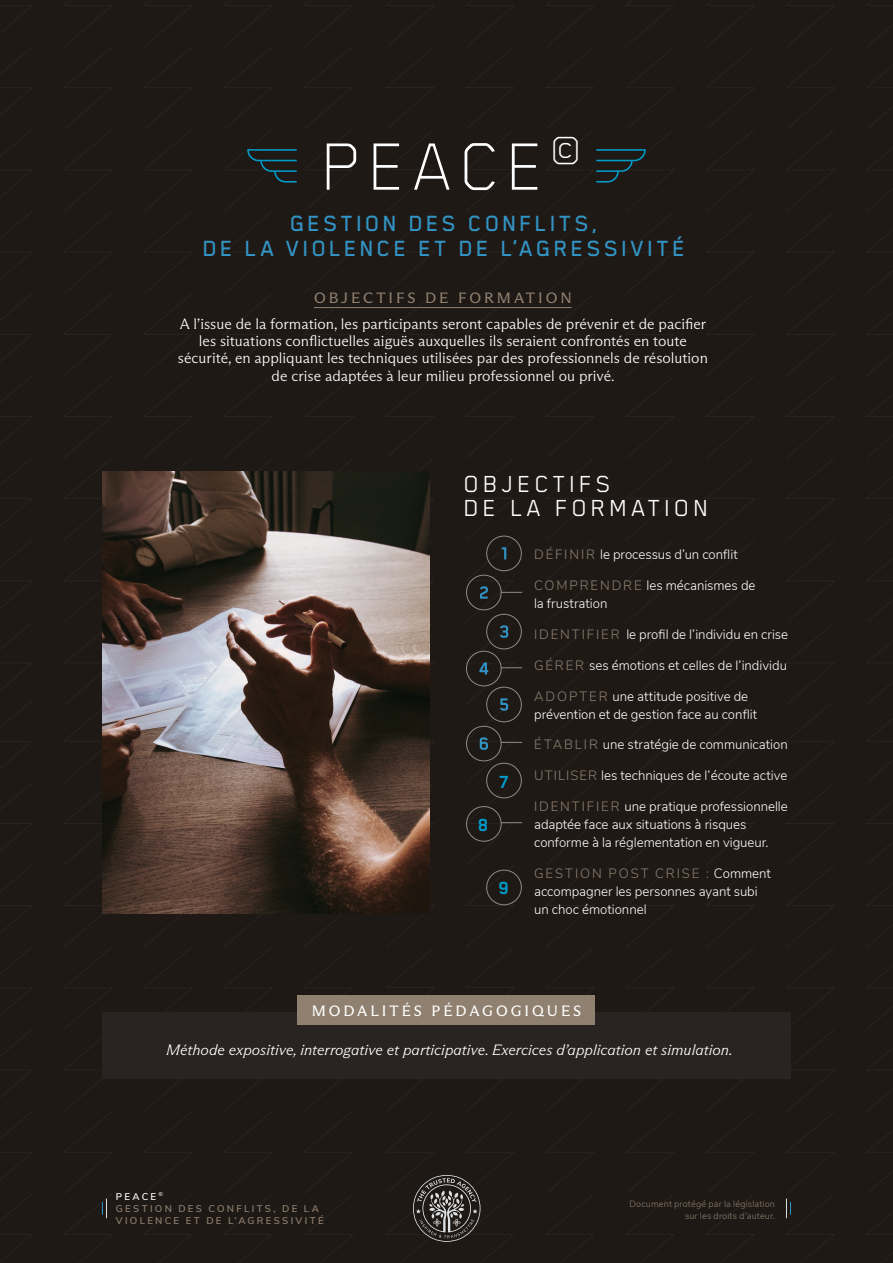
<style>
.page{position:relative;width:893px;height:1263px;background:#fff}
.page>*{position:absolute;margin:0;border:0;box-sizing:border-box;transform-origin:0 0}
.t1{font:100 77.85px "Blender";letter-spacing:.09em;color:#fff}
.t2{font:27px/24px "Blender";letter-spacing:.15em;color:#fff}
.t3{font:500 25.5px/25.5px "Blender";letter-spacing:.13em;color:#3294c4;text-align:center}
.t4{font:700 20.25px "Blender";color:#009bc9}
.t5{font:300 15px/17.2px "ABC Arizona Flare Unlicensed Trial";color:#fff;text-align:center}
.t6{font:italic 300 15px "ABC Arizona Flare Unlicensed Trial";color:#fff}
.t7{font:15px "ABC Arizona Flare Unlicensed Trial";letter-spacing:.2em;color:#fff}
.t8{font:15px "ABC Arizona Flare Unlicensed Trial";letter-spacing:.195em;color:#90806f}
.t9{font:300 13.5px/18px "Nunito Sans";color:#fff}
.t10{font:600 9.75px/12px "Nunito Sans";letter-spacing:.235em;color:#90806f}
.t11{font:300 9px/11.2px "Nunito Sans";letter-spacing:.02em;color:#90806f;text-align:right}
.s1{color:#90806f}
.s2{color:#fff}
</style>
<div class="page">
<div style="left:354px;top:706px;width:539px;height:557px;background:#1f1916"></div>
<div style="left:0;top:706px;width:354px;height:557px;background:#1f1916"></div>
<div style="left:384px;top:706px;width:291px;height:406px;background:#1f1916"></div>
<div style="left:706px;top:706px;width:50px;height:77px;background:#1f1916"></div>
<div style="left:354px;top:0;width:539px;height:706px;background:#1f1916"></div>
<div style="left:0;top:0;width:354px;height:706px;background:#1f1916"></div>
<div style="left:384px;top:0;width:291px;height:295px;background:#1f1916"></div>
<svg style="left:102px;top:1198px;width:5px;height:20px"></svg>
<svg style="left:786px;top:1198px;width:5px;height:20px"></svg>
<hr style="left:314px;top:307px;width:258px;height:1px;background:#90806f">
<svg style="left:247px;top:149px;width:50px;height:34px;background:#1a2d32"></svg>
<svg style="left:596px;top:149px;width:50px;height:34px;background:#1a2d32"></svg>
<img style="left:102px;top:471px;width:327px;height:442px">
<div style="left:486px;top:614px;width:36px;height:35px;border:1px solid #918b85;border-radius:50%"></div>
<svg style="left:500px;top:625px;width:8px;height:13px"></svg>
<div style="left:486px;top:687px;width:36px;height:35px;border:1px solid #918b85;border-radius:50%"></div>
<svg style="left:500px;top:698px;width:8px;height:13px"></svg>
<div style="left:466px;top:575px;width:35px;height:35px;border:1px solid #918b85;border-radius:50%"></div>
<svg style="left:501px;top:592px;width:21px;height:1px"></svg>
<svg style="left:480px;top:586px;width:8px;height:13px"></svg>
<div style="left:466px;top:651px;width:35px;height:35px;border:1px solid #918b85;border-radius:50%"></div>
<svg style="left:501px;top:667px;width:21px;height:1px"></svg>
<svg style="left:479px;top:662px;width:9px;height:13px"></svg>
<div style="left:466px;top:726px;width:35px;height:35px;border:1px solid #918b85;border-radius:50%"></div>
<svg style="left:501px;top:742px;width:21px;height:1px"></svg>
<svg style="left:480px;top:737px;width:8px;height:13px"></svg>
<div style="left:486px;top:763px;width:36px;height:35px;border:1px solid #918b85;border-radius:50%"></div>
<div style="left:466px;top:806px;width:35px;height:35px;border:1px solid #918b85;border-radius:50%"></div>
<svg style="left:501px;top:822px;width:21px;height:1px"></svg>
<div style="left:486px;top:870px;width:36px;height:35px;border:1px solid #918b85;border-radius:50%"></div>
<div style="left:486px;top:536px;width:36px;height:35px;border:1px solid #918b85;border-radius:50%"></div>
<svg style="left:502px;top:547px;width:4px;height:12px"></svg>
<div style="left:102px;top:1012px;width:689px;height:67px;background:#292321"></div>
<div style="left:298px;top:995px;width:297px;height:30px;background:#90806f"></div>
<h1 class="t1" style="left:320px;top:128px;width:262px">PEACE<sup>©</sup></h1>
<h3 class="t3" style="left:202px;top:210px;width:484px">GESTION DES CONFLITS,<br>DE LA VIOLENCE ET DE L’AGRESSIVITÉ</h3>
<p class="t8" style="left:314px;top:289px;width:259px">OBJECTIFS DE FORMATION</p>
<p class="t5" style="left:178px;top:315px;width:531px">A l’issue de la formation, les participants seront capables de prévenir et de pacifier les situations conflictuelles aiguës auxquelles ils seraient confrontés en toute sécurité, en appliquant les techniques utilisées par des professionnels de résolution de crise adaptées à leur milieu professionnel ou privé.</p>
<h2 class="t2" style="left:463px;top:471px;width:246px">OBJECTIFS<br>DE LA FORMATION</h2>
<h3 class="t4" style="left:478px;top:814px;width:12px">8</h3>
<h3 class="t4" style="left:499px;top:771px;width:11px">7</h3>
<h3 class="t4" style="left:499px;top:877px;width:12px">9</h3>
<p class="t9" style="left:534px;top:545px;width:205px"><span class="s1">DÉFINIR</span> le processus d’un conflit</p>
<p class="t9" style="left:534px;top:576px;width:223px"><span class="s1">COMPRENDRE</span> les mécanismes de la frustration</p>
<p class="t9" style="left:534px;top:624px;width:255px"><span class="s1">IDENTIFIER</span> le profil de l’individu en crise</p>
<p class="t9" style="left:534px;top:655px;width:254px"><span class="s1">GÉRER</span> ses émotions et celles de l’individu</p>
<p class="t9" style="left:534px;top:686px;width:225px"><span class="s1">ADOPTER</span> une attitude positive de prévention et de gestion face au conflit</p>
<p class="t9" style="left:534px;top:735px;width:255px"><span class="s1">É TABLIR</span> une stratégie de communication</p>
<p class="t9" style="left:534px;top:765px;width:255px"><span class="s1">UTILISER</span> les techniques de l’écoute active</p>
<p class="t9" style="left:534px;top:796px;width:255px"><span class="s1">IDENTIFIER</span> une pratique professionnelle adaptée face aux situations à risques conforme à la réglementation en vigueur.</p>
<p class="t9" style="left:534px;top:863px;width:238px"><span class="s1">GESTION POST CRISE :</span> Comment accompagner les personnes ayant subi un choc émotionnel</p>
<p class="t7" style="left:312px;top:1001px;width:271px">MODALITÉS PÉDAGOGIQUES</p>
<p class="t6" style="left:166px;top:1041px;width:568px">Méthode expositive, interrogative et participative. Exercices d’application et simulation.</p>
<p class="t10" style="left:116px;top:1189px;width:209px"><span class="s2">PEACE</span> <sup>©<br></sup>GESTION DES CONFLITS, DE LA<br>VIOLENCE ET DE L’AGRESSIVITÉ</p>
<p class="t11" style="left:629px;top:1198px;width:147px">Document protégé par la législation sur les droits d’auteur.</p>
</div>
